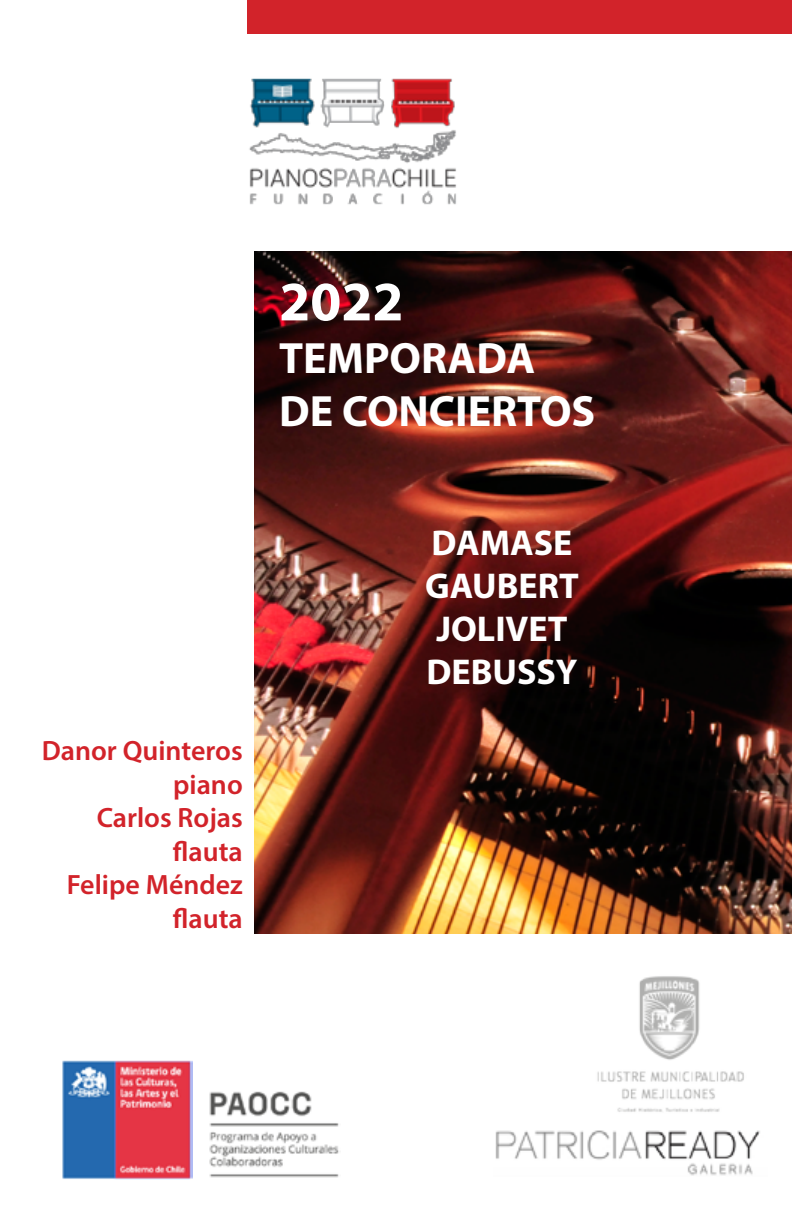
<style>
.page{position:relative;width:792px;height:1224px;background:#fff}
.page>*{position:absolute;margin:0;border:0;box-sizing:border-box;transform-origin:0 0}
.t1{font:700 56px "Myriad Pro";color:#fff}
.t2{font:700 44px/52.8px "Myriad Pro";color:#fff}
.t3{font:700 36px/43.2px "Myriad Pro";color:#fff;text-align:center}
.t4{font:600 28px/33.6px "Myriad Pro";color:#d2232a;text-align:right}
</style>
<div class="page">
<div style="left:247px;top:0;width:545px;height:34px;background:#d2232a"></div>
<img style="left:254px;top:251px;width:538px;height:683px">
<img style="left:495px;top:1130px;width:265px;height:46px">
<img style="left:249px;top:78px;width:208px;height:127px">
<img style="left:597px;top:976px;width:147px;height:136px">
<img style="left:209px;top:1091px;width:130px;height:87px">
<img style="left:62px;top:1060px;width:130px;height:119px">
<h1 class="t1" style="left:279px;top:270px;width:126px">2022</h1>
<h2 class="t2" style="left:279px;top:333px;width:318px">TEMPORADA<br>DE CONCIERTOS</h2>
<p class="t4" style="left:42px;top:733px;width:203px">Danor Quinteros piano<br>Carlos Rojas flauta<br>Felipe Méndez flauta</p>
<p class="t3" style="left:425px;top:521px;width:155px">DAMASE<br>GAUBERT<br>JOLIVET<br>DEBUSSY</p>
</div>
